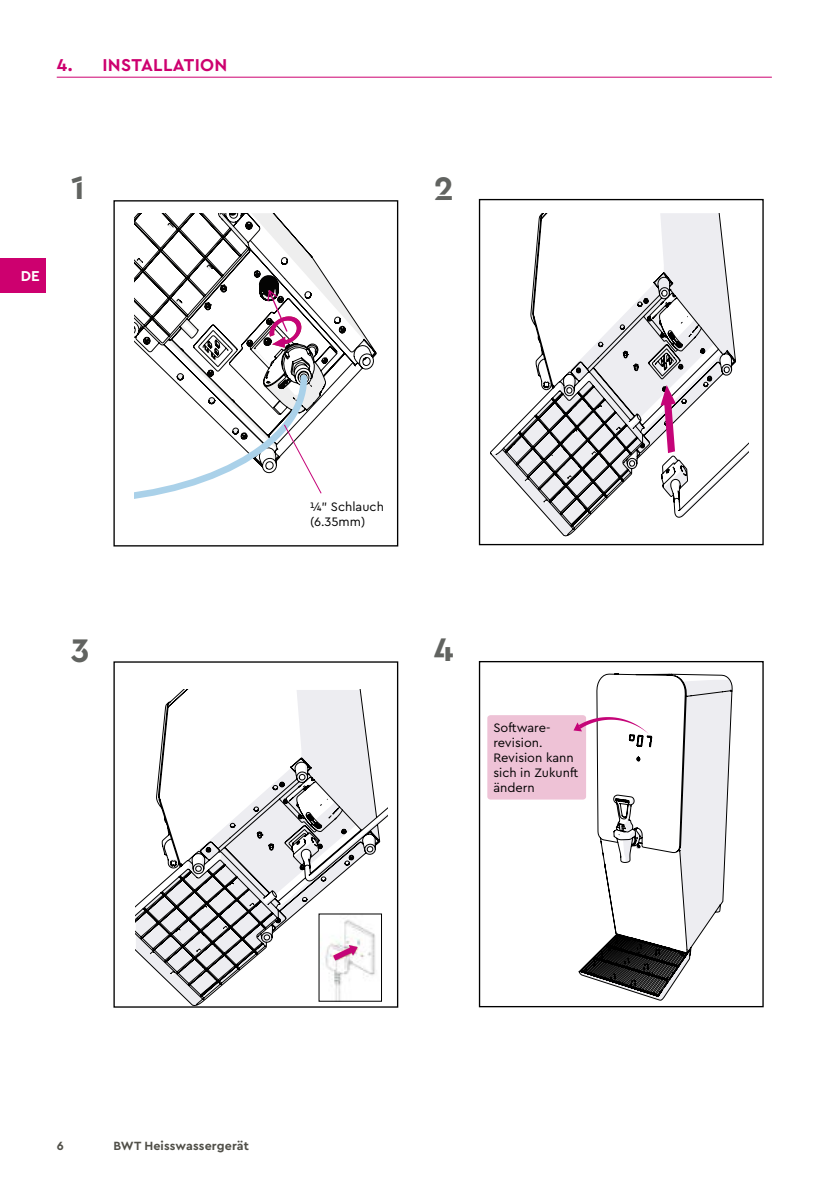
<style>
.page{position:relative;width:840px;height:1191px;background:#fff}
.page>*{position:absolute;margin:0;border:0;box-sizing:border-box;transform-origin:0 0}
.t1{font:700 34.2px "Cera Stencil PRO";color:#616360}
.t2{font:700 18px "Cera PRO";letter-spacing:.02em;color:#cd006f}
.t3{font:700 15px "Cera PRO";color:#fff}
.t4{font:12.8px/15px "Cera PRO";color:#000}
.t5{font:700 12.4px "Cera PRO";letter-spacing:.01em;color:#504f48}
</style>
<div class="page">
<div style="left:0;top:258px;width:45px;height:34px;background:#cd006f"></div>
<hr style="left:57px;top:77px;width:714px;height:1px;background:#cd006f">
<div style="left:487px;top:715px;width:98px;height:84px;background:#eec2d6;border-radius:3px"></div>
<svg style="left:134px;top:213px;width:242px;height:199px"></svg>
<svg style="left:578px;top:673px;width:154px;height:327px"></svg>
<svg style="left:490px;top:213px;width:258px;height:323px"></svg>
<svg style="left:136px;top:690px;width:251px;height:315px"></svg>
<img style="left:320px;top:915px;width:59px;height:84px">
<div style="left:113px;top:200px;width:285px;height:346px;border:1px solid #000"></div>
<div style="left:478px;top:199px;width:285px;height:346px;border:1px solid #000"></div>
<div style="left:478px;top:661px;width:285px;height:346px;border:1px solid #000"></div>
<div style="left:113px;top:661px;width:285px;height:346px;border:1px solid #000"></div>
<svg style="left:259px;top:275px;width:42px;height:73px"></svg>
<svg style="left:573px;top:717px;width:75px;height:17px"></svg>
<svg style="left:552px;top:273px;width:182px;height:180px"></svg>
<svg style="left:134px;top:371px;width:188px;height:128px"></svg>
<svg style="left:333px;top:945px;width:24px;height:15px"></svg>
<p class="t2" style="left:57px;top:53px;width:172px">4. INSTALLATION</p>
<p class="t3" style="left:21px;top:266px;width:20px">DE</p>
<p class="t1" style="left:71px;top:165px;width:15px">1</p>
<p class="t1" style="left:433px;top:165px;width:21px">2</p>
<p class="t4" style="left:310px;top:498px;width:75px">¼” Schlauch (6.35mm)</p>
<p class="t1" style="left:71px;top:627px;width:20px">3</p>
<p class="t1" style="left:433px;top:627px;width:21px">4</p>
<p class="t4" style="left:493px;top:720px;width:87px">Software&shy;revision.<br>Revision kann sich in Zukunft ändern</p>
<p class="t5" style="left:57px;top:1137px;width:9px">6</p>
<p class="t5" style="left:113px;top:1137px;width:137px">BWT Heisswassergerät</p>
</div>
